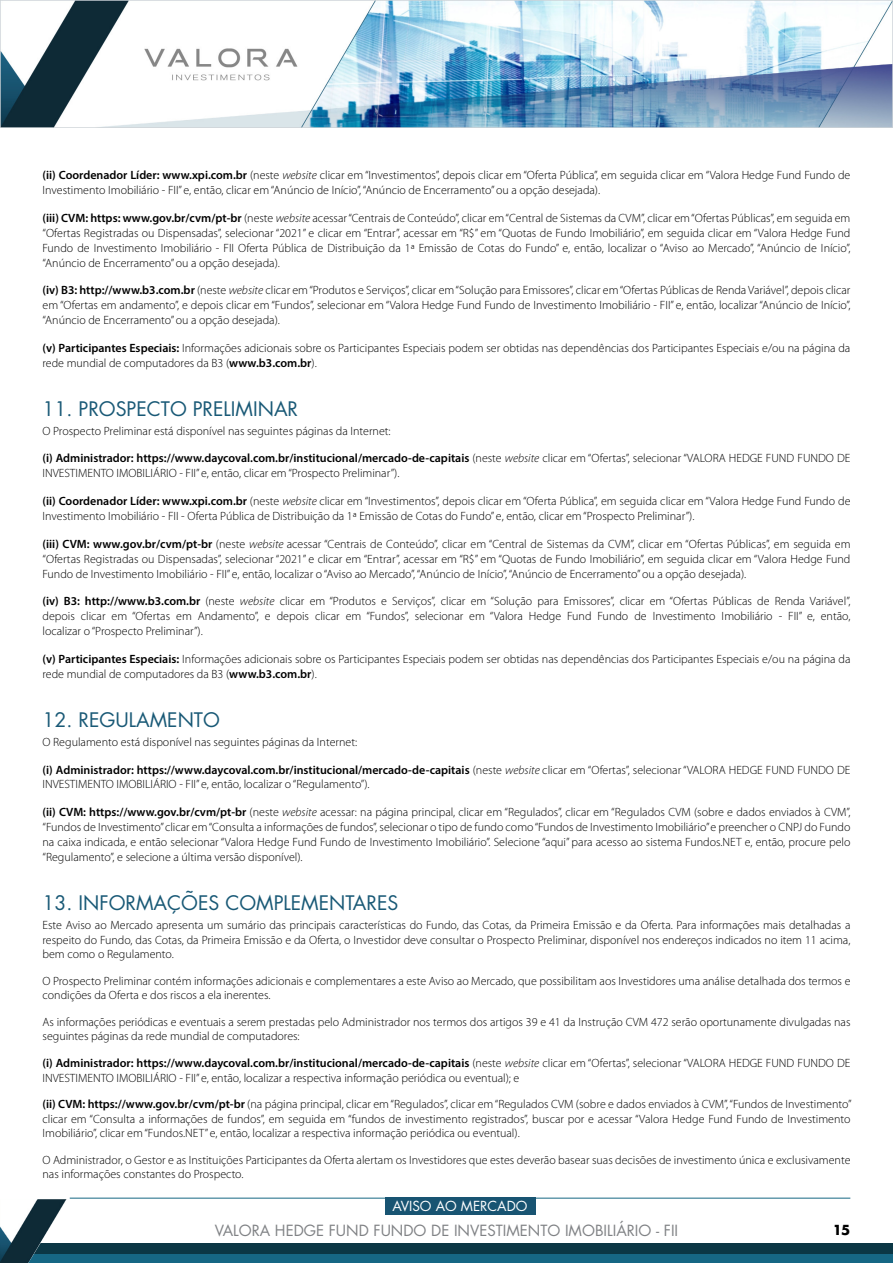
<style>
.page{position:relative;width:893px;height:1263px;background:#fff}
.page>*{position:absolute;margin:0;border:0;box-sizing:border-box;transform-origin:0 0}
.t1{font:19.5px "Futura";color:#195976}
.t2{font:15px "Futura";color:#808285}
.t3{font:13.5px "Futura";color:#fff}
.t4{font:700 13.5px "Futura";color:#000}
.t5{font:300 12px/15px "Myriad Pro";color:#000}
.s1{font-weight:600}
.s2{font-style:italic}
</style>
<div class="page">
<hr style="left:70px;top:1198px;width:780px;height:1px;background:#166784">
<div style="left:385px;top:1198px;width:150px;height:17px;background:#185472"></div>
<img style="left:0;top:0;width:893px;height:127px">
<div style="left:0;top:1254px;width:893px;height:9px;background:#166784"></div>
<div style="left:0;top:1243px;width:893px;height:11px;background:#0b3745"></div>
<img style="left:0;top:1199px;width:67px;height:64px">
<p class="t5" style="left:43px;top:168px;width:809px"><span class="s1">(ii) Coordenador Líder: www.xpi.com.br</span> (neste <span class="s2">website</span> clicar em “Investimentos”, depois clicar em “Oferta Pública”, em seguida clicar em “Valora Hedge Fund Fundo de<br>Investimento Imobiliário - FII” e, então, clicar em “Anúncio de Início”, “Anúncio de Encerramento” ou a opção desejada).</p>
<p class="t5" style="left:43px;top:210px;width:809px;text-align:justify"><span class="s1">(iii) CVM: https: www.gov.br/cvm/pt-br</span> (neste <span class="s2">website</span> acessar “Centrais de Conteúdo”, clicar em “Central de Sistemas da CVM”, clicar em “Ofertas Públicas”, em seguida em “Ofertas Registradas ou Dispensadas”, selecionar “2021” e clicar em “Entrar”, acessar em “R$” em “Quotas de Fundo Imobiliário”, em seguida clicar em “Valora Hedge Fund Fundo de Investimento Imobiliário - FII Oferta Pública de Distribuição da 1ª Emissão de Cotas do Fundo” e, então, localizar o “Aviso ao Mercado”, “Anúncio de Início”, “Anúncio de Encerramento” ou a opção desejada).</p>
<p class="t5" style="left:43px;top:283px;width:809px;text-align:justify"><span class="s1">(iv)</span> <span class="s1">B3:</span> <span class="s1">http://www.b3.com.br</span> (neste <span class="s2">website</span> clicar em “Produtos e Serviços”, clicar em “Solução para Emissores”, clicar em “Ofertas Públicas de Renda Variável”, depois clicar em “Ofertas em andamento”, e depois clicar em “Fundos”, selecionar em “Valora Hedge Fund Fundo de Investimento Imobiliário - FII” e, então, localizar “Anúncio de Início”, “Anúncio de Encerramento” ou a opção desejada).</p>
<p class="t5" style="left:43px;top:340px;width:809px"><span class="s1">(v) Participantes Especiais:</span> Informações adicionais sobre os Participantes Especiais podem ser obtidas nas dependências dos Participantes Especiais e/ou na página da rede mundial de computadores da B3 (<span class="s1">www.b3.com.br</span>).</p>
<h1 class="t1" style="left:43px;top:395px;width:257px">11. PROSPECTO PRELIMINAR</h1>
<p class="t5" style="left:43px;top:423px;width:350px">O Prospecto Preliminar está disponível nas seguintes páginas da Internet:</p>
<p class="t5" style="left:43px;top:451px;width:809px"><span class="s1">(i) Administrador: https://www.daycoval.com.br/institucional/mercado-de-capitais</span> (neste <span class="s2">website</span> clicar em “Ofertas”, selecionar “VALORA HEDGE FUND FUNDO DE<br>INVESTIMENTO IMOBILIÁRIO - FII” e, então, clicar em “Prospecto Preliminar”).</p>
<p class="t5" style="left:43px;top:494px;width:809px"><span class="s1">(ii) Coordenador Líder: www.xpi.com.br</span> (neste <span class="s2">website</span> clicar em “Investimentos”, depois clicar em “Oferta Pública”, em seguida clicar em “Valora Hedge Fund Fundo de<br>Investimento Imobiliário - FII - Oferta Pública de Distribuição da 1ª Emissão de Cotas do Fundo” e, então, clicar em “Prospecto Preliminar”).</p>
<p class="t5" style="left:43px;top:536px;width:809px;text-align:justify"><span class="s1">(iii) CVM: www.gov.br/cvm/pt-br</span> (neste <span class="s2">website</span> acessar “Centrais de Conteúdo”, clicar em “Central de Sistemas da CVM”, clicar em “Ofertas Públicas”, em seguida em “Ofertas Registradas ou Dispensadas”, selecionar “2021” e clicar em “Entrar”, acessar em “R$” em “Quotas de Fundo Imobiliário”, em seguida clicar em “Valora Hedge Fund Fundo de Investimento Imobiliário - FII” e, então, localizar o “Aviso ao Mercado”, “Anúncio de Início”, “Anúncio de Encerramento” ou a opção desejada).</p>
<p class="t5" style="left:43px;top:594px;width:809px;text-align:justify"><span class="s1">(iv) B3: http://www.b3.com.br</span> (neste <span class="s2">website</span> clicar em “Produtos e Serviços”, clicar em “Solução para Emissores”, clicar em “Ofertas Públicas de Renda Variável”, depois clicar em “Ofertas em Andamento”, e depois clicar em “Fundos”, selecionar em “Valora Hedge Fund Fundo de Investimento Imobiliário - FII” e, então, localizar o “Prospecto Preliminar”).</p>
<p class="t5" style="left:43px;top:651px;width:809px"><span class="s1">(v) Participantes Especiais:</span> Informações adicionais sobre os Participantes Especiais podem ser obtidas nas dependências dos Participantes Especiais e/ou na página da rede mundial de computadores da B3 (<span class="s1">www.b3.com.br</span>).</p>
<h1 class="t1" style="left:43px;top:706px;width:179px">12. REGULAMENTO</h1>
<p class="t5" style="left:43px;top:734px;width:316px">O Regulamento está disponível nas seguintes páginas da Internet:</p>
<p class="t5" style="left:43px;top:762px;width:809px"><span class="s1">(i) Administrador: https://www.daycoval.com.br/institucional/mercado-de-capitais</span> (neste <span class="s2">website</span> clicar em “Ofertas”, selecionar “VALORA HEDGE FUND FUNDO DE<br>INVESTIMENTO IMOBILIÁRIO - FII” e, então, localizar o “Regulamento”).</p>
<p class="t5" style="left:43px;top:805px;width:809px;text-align:justify"><span class="s1">(ii) CVM: https://www.gov.br/cvm/pt-br</span> (neste <span class="s2">website</span> acessar: na página principal, clicar em “Regulados”, clicar em “Regulados CVM (sobre e dados enviados à CVM”, “Fundos de Investimento” clicar em “Consulta a informações de fundos”, selecionar o tipo de fundo como “Fundos de Investimento Imobiliário” e preencher o CNPJ do Fundo na caixa indicada, e então selecionar “Valora Hedge Fund Fundo de Investimento Imobiliário”. Selecione “aqui” para acesso ao sistema Fundos.NET e, então, procure pelo “Regulamento”, e selecione a última versão disponível).</p>
<h1 class="t1" style="left:43px;top:889px;width:357px">13. INFORMAÇÕES COMPLEMENTARES</h1>
<p class="t5" style="left:43px;top:918px;width:809px;line-height:14.5px;text-align:justify">Este Aviso ao Mercado apresenta um sumário das principais características do Fundo, das Cotas, da Primeira Emissão e da Oferta. Para informações mais detalhadas a respeito do Fundo, das Cotas, da Primeira Emissão e da Oferta, o Investidor deve consultar o Prospecto Preliminar, disponível nos endereços indicados no item 11 acima, bem como o Regulamento.</p>
<p class="t5" style="left:43px;top:974px;width:809px;line-height:14.1px">O Prospecto Preliminar contém informações adicionais e complementares a este Aviso ao Mercado, que possibilitam aos Investidores uma análise detalhada dos termos e condições da Oferta e dos riscos a ela inerentes.</p>
<p class="t5" style="left:43px;top:1015px;width:809px;line-height:14.1px">As informações periódicas e eventuais a serem prestadas pelo Administrador nos termos dos artigos 39 e 41 da Instrução CVM 472 serão oportunamente divulgadas nas seguintes páginas da rede mundial de computadores:</p>
<p class="t5" style="left:43px;top:1056px;width:809px;line-height:14.1px"><span class="s1">(i) Administrador: https://www.daycoval.com.br/institucional/mercado-de-capitais</span> (neste <span class="s2">website</span> clicar em “Ofertas”, selecionar “VALORA HEDGE FUND FUNDO DE<br>INVESTIMENTO IMOBILIÁRIO - FII” e, então, localizar a respectiva informação periódica ou eventual); e</p>
<p class="t5" style="left:43px;top:1097px;width:811px;line-height:14.1px;text-align:justify"><span class="s1">(ii) CVM: https://www.gov.br/cvm/pt-br</span> (na página principal, clicar em “Regulados”, clicar em “Regulados CVM (sobre e dados enviados à CVM”, “Fundos de Investimento” clicar em “Consulta a informações de fundos”, em seguida em “fundos de investimento registrados”, buscar por e acessar “Valora Hedge Fund Fundo de Investimento Imobiliário”, clicar em “Fundos.NET” e, então, localizar a respectiva informação periódica ou eventual).</p>
<p class="t5" style="left:43px;top:1153px;width:809px;line-height:14.1px">O Administrador, o Gestor e as Instituições Participantes da Oferta alertam os Investidores que estes deverão basear suas decisões de investimento única e exclusivamente nas informações constantes do Prospecto.</p>
<p class="t3" style="left:393px;top:1197px;width:136px">AVISO AO MERCADO</p>
<p class="t2" style="left:215px;top:1220px;width:465px">VALORA HEDGE FUND FUNDO DE INVESTIMENTO IMOBILIÁRIO - FII</p>
<p class="t4" style="left:833px;top:1220px;width:19px">15</p>
</div>
